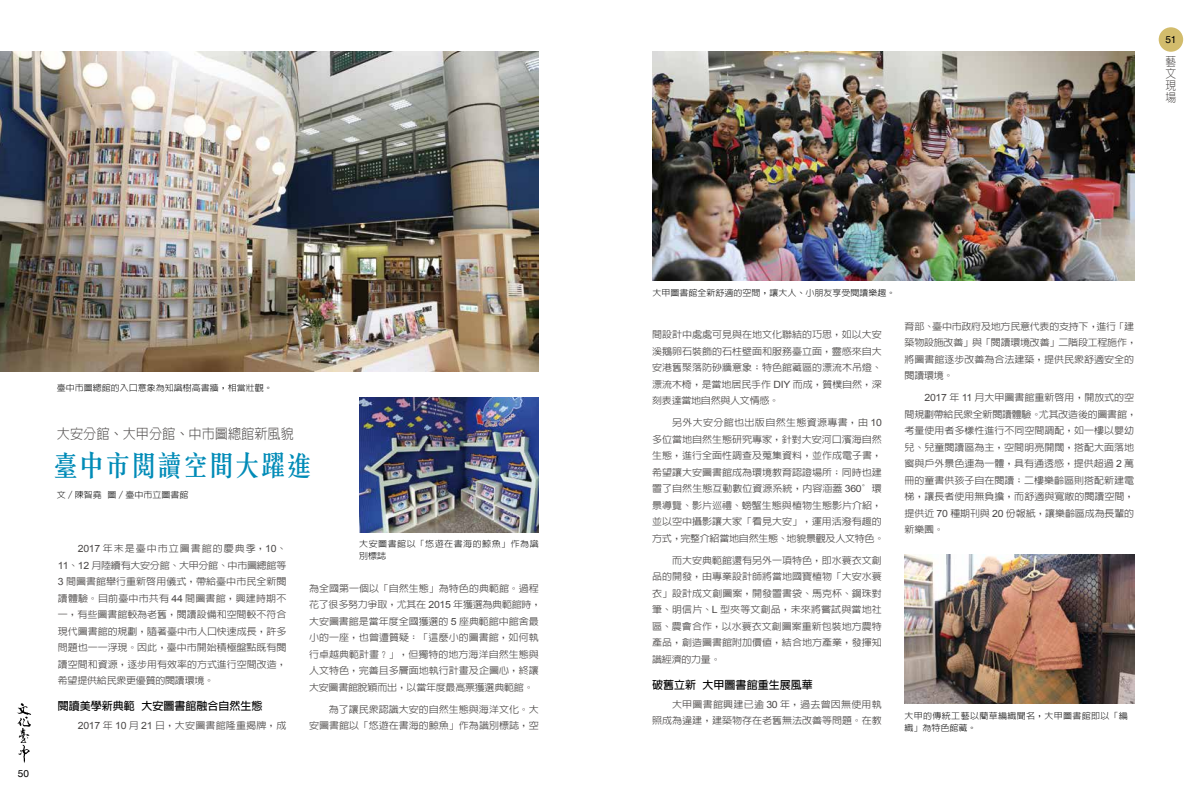
<style>
.page{position:relative;width:1191px;height:794px;background:#fff}
.page>*{position:absolute;margin:0;border:0;box-sizing:border-box;transform-origin:0 0}
.t1{font:500 28px "C Song 3 HK";letter-spacing:-.075em;color:#008bb7}
.t2{font:300 14px "AR Hei B5";color:#4c4948;scale:.94 1}
.t3{font:300 12px/12px "AR Hei B5";color:#4c4948;text-align:justify;scale:.9 1}
.t4{font:700 11px "AR Hei B5";color:#000}
.t5{font:10px "Helvetica";color:#000}
.t6{font:500 9.5px/16.5px "AR Hei B5";color:#4c4948;text-align:justify;scale:1.05 1}
.t7{font:500 9.5px/16.5px "AR Hei B5";letter-spacing:-.025em;color:#4c4948;scale:1.05 1}
.t8{font:500 9.5px "AR Hei B5";letter-spacing:.02em;color:#4c4948;scale:1.05 1}
.t9{font:300 8.6px "AR Hei B5";color:#000;scale:1.05 1}
.t10{font:300 8.6px/12px "AR Hei B5";letter-spacing:.04em;color:#000;scale:1.05 1}
.t11{font:300 8.6px/12px "AR Hei B5";letter-spacing:.055em;color:#000;scale:1.05 1}
.s1{font-family:"Arial";font-weight:400;font-size:10px}
</style>
<div class="page">
<img style="left:0;top:51px;width:539px;height:320px">
<img style="left:904px;top:554px;width:230px;height:149px">
<img style="left:359px;top:397px;width:180px;height:135px">
<img style="left:652px;top:52px;width:482px;height:229px">
<div style="left:1158px;top:27px;width:25px;height:25px;background:#d2bc6c;border-radius:50%"></div>
<svg style="left:17px;top:703px;width:14px;height:60px"></svg>
<p class="t5" style="left:18px;top:768px;width:13px">50</p>
<p class="t9" style="left:57px;top:383px;width:207px">臺中市圖總館的入口意象為知識樹高書牆，相當壯觀。</p>
<h2 class="t2" style="left:57px;top:427px;width:254px">大安分館、大甲分館、中市圖總館新風貌</h2>
<h1 class="t1" style="left:52px;top:444px;width:263px">臺中市閱讀空間大躍進</h1>
<p class="t9" style="left:57px;top:490px;width:127px">文／陳智堯 圖／臺中市立圖書館</p>
<p class="t6" style="left:58px;top:540px;width:219px;text-indent:20px"><span class="s1">2017</span> 年末是臺中市立圖書館的慶典季，<span class="s1">10</span>、<span class="s1">11</span>、<span class="s1">12</span> 月陸續有大安分館、大甲分館、中市圖總館等<span class="s1">3</span> 間圖書館舉行重新啟用儀式，帶給臺中市民全新閱讀體驗。目前臺中市共有 <span class="s1">44</span> 間圖書館，興建時期不一，有些圖書館較為老舊，閱讀設備和空間較不符合現代圖書館的規劃，隨著臺中市人口快速成長，許多問題也一一浮現。因此，臺中市開始積極盤點既有閱讀空間和資源，逐步用有效率的方式進行空間改造，希望提供給民眾更優質的閱讀環境。</p>
<p class="t4" style="left:58px;top:701px;width:206px">閱讀美學新典範 大安圖書館融合自然生態</p>
<p class="t8" style="left:78px;top:721px;width:200px"><span class="s1">2017</span> 年 <span class="s1">10</span> 月 <span class="s1">21</span> 日，大安圖書館隆重揭牌，成</p>
<p class="t11" style="left:359px;top:538px;width:173px">大安圖書館以「悠遊在書海的鯨魚」作為識別標誌</p>
<p class="t6" style="left:309px;top:579px;width:223px;text-align:left">為全國第一個以「自然生態」為特色的典範館。過程花了很多努力爭取，尤其在 <span class="s1">2015</span> 年獲選為典範館時，大安圖書館是當年度全國獲選的 <span class="s1">5</span> 座典範館中館舍最小的一座，也曾遭質疑：「這麼小的圖書館，如何執行卓越典範計畫？」，但獨特的地方海洋自然生態與人文特色，完善且多層面地執行計畫及企圖心，終讓大安圖書館脫穎而出，以當年度最高票獲選典範館。</p>
<p class="t6" style="left:309px;top:701px;width:220px;text-align:right">為了讓民眾認識大安的自然生態與海洋文化。大<br>安圖書館以「悠遊在書海的鯨魚」作為識別標誌，空</p>
<p class="t5" style="left:1165px;top:33px;width:13px">51</p>
<p class="t3" style="left:1165px;top:55px;width:13px">藝文現場</p>
<p class="t9" style="left:652px;top:288px;width:233px">大甲圖書館全新舒適的空間，讓大人、小朋友享受閱讀樂趣。</p>
<p class="t7" style="left:904px;top:318px;width:223px">育部、臺中市政府及地方民意代表的支持下，進行「建築物設施改善」與「閱讀環境改善」二階段工程施作，將圖書館逐步改善為合法建築，提供民眾舒適安全的閱讀環境。</p>
<p class="t6" style="left:904px;top:389px;width:223px;text-align:left;text-indent:20px"><span class="s1">2017</span> 年 <span class="s1">11</span> 月大甲圖書館重新啟用，開放式的空間規劃帶給民眾全新閱讀體驗。尤其改造後的圖書館，考量使用者多樣性進行不同空間調配，如一樓以嬰幼兒、兒童閱讀區為主，空間明亮開闊，搭配大面落地窗與戶外景色連為一體，具有通透感，提供超過 <span class="s1">2</span> 萬冊的童書供孩子自在閱讀；二樓樂齡區則搭配新建電梯，讓長者使用無負擔，而舒適與寬敞的閱讀空間，提供近 <span class="s1">70</span> 種期刊與 <span class="s1">20</span> 份報紙，讓樂齡區成為長輩的新樂園。</p>
<p class="t6" style="left:652px;top:326px;width:220px">間設計中處處可見與在地文化聯結的巧思，如以大安溪鵝卵石裝飾的石柱壁面和服務臺立面，靈感來自大安港舊聚落防砂牆意象；特色館藏區的漂流木吊燈、漂流木椅，是當地居民手作 <span class="s1">DIY</span> 而成，質樸自然，深刻表達當地自然與人文情感。</p>
<p class="t6" style="left:652px;top:414px;width:223px;text-align:left;text-indent:20px">另外大安分館也出版自然生態資源專書，由 <span class="s1">10</span>多位當地自然生態研究專家，針對大安河口濱海自然生態，進行全面性調查及蒐集資料，並作成電子書，希望讓大安圖書館成為環境教育認證場所；同時也建置了自然生態互動數位資源系統，內容涵蓋 <span class="s1">360</span>°環景導覽、影片巡禮、螃蟹生態與植物生態影片介紹，並以空中攝影讓大家「看見大安」，運用活潑有趣的方式，完整介紹當地自然生態、地貌景觀及人文特色。</p>
<p class="t6" style="left:652px;top:552px;width:220px;text-indent:20px">而大安典範館還有另外一項特色，即水蓑衣文創品的開發，由專業設計師將當地國寶植物「大安水蓑衣」設計成文創圖案，開發置書袋、馬克杯、鋼珠對筆、明信片、<span class="s1">L</span> 型夾等文創品，未來將嘗試與當地社區、農會合作，以水蓑衣文創圖案重新包裝地方農特產品，創造圖書館附加價值，結合地方產業，發揮知識經濟的力量。</p>
<p class="t4" style="left:652px;top:679px;width:162px">破舊立新 大甲圖書館重生展風華</p>
<p class="t6" style="left:652px;top:696px;width:220px;text-align:right">大甲圖書館興建已逾 <span class="s1">30</span> 年，過去曾因無使用執<br>照成為違建，建築物存在老舊無法改善等問題。在教</p>
<p class="t10" style="left:904px;top:709px;width:214px">大甲的傳統工藝以藺草編織聞名，大甲圖書館即以「編織」為特色館藏。</p>
</div>
